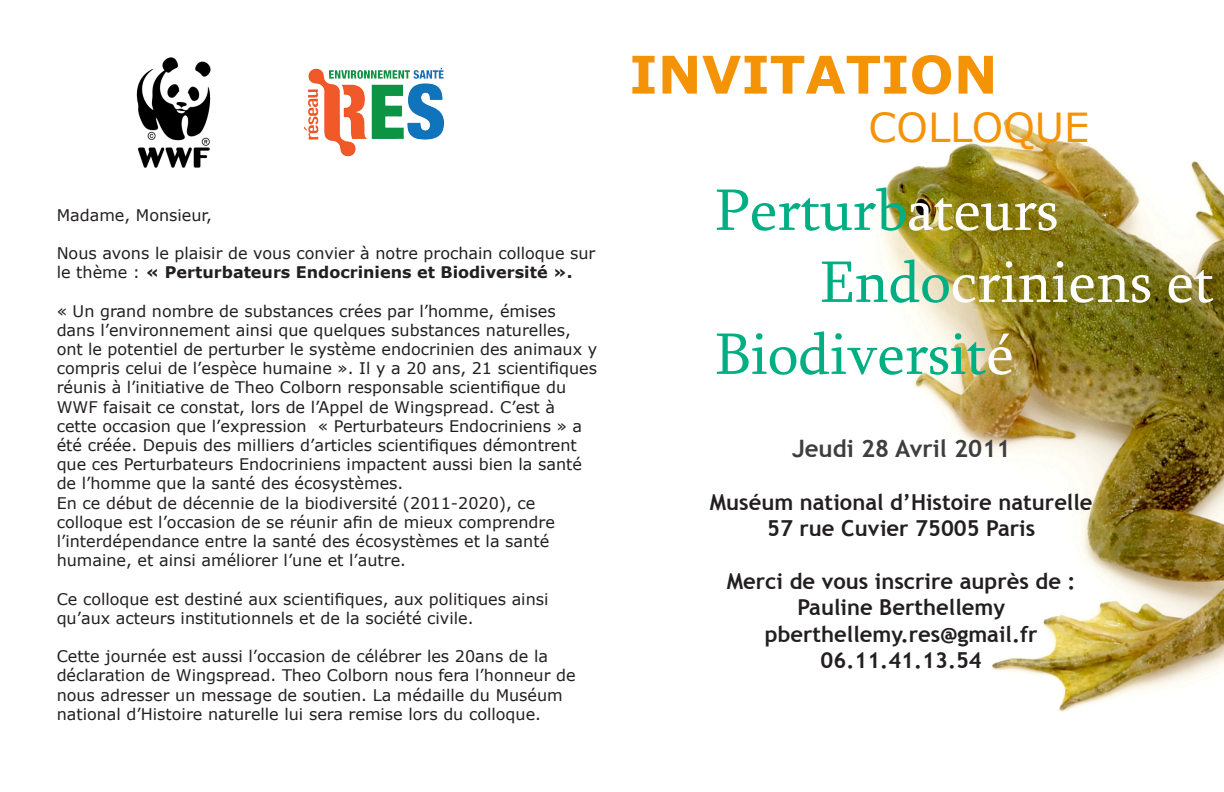
<style>
.page{position:relative;width:1224px;height:792px;background:#fff}
.page>*{position:absolute;margin:0;border:0;box-sizing:border-box;transform-origin:0 0}
.t1{font:60px/72px "Sylfaen";color:#00ae84}
.t2{font:700 52px "Verdana";color:#f59307}
.t3{font:40px "Verdana";color:#f59307}
.t4{font:700 24px "Trebuchet MS";color:#3e3e3f}
.t5{font:700 22px "Trebuchet MS";color:#231f20}
.t6{font:16px/19.2px "Verdana";color:#231f20}
.s1{font-weight:700}
.s2{color:#fff}
</style>
<div class="page">
<img style="left:878px;top:119px;width:346px;height:594px">
<img style="left:136px;top:57px;width:75px;height:111px">
<img style="left:308px;top:68px;width:135px;height:89px">
<p class="t6" style="left:57px;top:205px;width:157px">Madame, Monsieur,</p>
<p class="t6" style="left:57px;top:244px;width:540px">Nous avons le plaisir de vous convier à notre prochain colloque sur le thème : <span class="s1">« Perturbateurs Endocriniens et Biodiversité ».</span></p>
<p class="t6" style="left:57px;top:301px;width:542px">« Un grand nombre de substances crées par l’homme, émises dans l’environnement ainsi que quelques substances naturelles, ont le potentiel de perturber le système endocrinien des animaux y compris celui de l’espèce humaine ». Il y a 20 ans, 21 scientifiques réunis à l’initiative de Theo Colborn responsable scientifique du WWF faisait ce constat, lors de l’Appel de Wingspread. C’est à cette occasion que l’expression « Perturbateurs Endocriniens » a été créée. Depuis des milliers d’articles scientifiques démontrent que ces Perturbateurs Endocriniens impactent aussi bien la santé de l’homme que la santé des écosystèmes.</p>
<p class="t6" style="left:57px;top:493px;width:500px">En ce début de décennie de la biodiversité (2011-2020), ce colloque est l’occasion de se réunir afin de mieux comprendre l’interdépendance entre la santé des écosystèmes et la santé humaine, et ainsi améliorer l’une et l’autre.</p>
<p class="t6" style="left:57px;top:589px;width:493px">Ce colloque est destiné aux scientifiques, aux politiques ainsi qu’aux acteurs institutionnels et de la société civile.</p>
<p class="t6" style="left:57px;top:647px;width:520px">Cette journée est aussi l’occasion de célébrer les 20ans de la déclaration de Wingspread. Theo Colborn nous fera l’honneur de nous adresser un message de soutien. La médaille du Muséum national d’Histoire naturelle lui sera remise lors du colloque.</p>
<p class="t2" style="left:629px;top:41px;width:370px">INVITATION</p>
<p class="t3" style="left:869px;top:102px;width:222px">COLLOQUE</p>
<p class="t1" style="left:715px;top:173px;width:345px">Perturb<span class="s2">ateurs</span></p>
<p class="t1" style="left:715px;top:245px;width:501px;text-indent:105px">Endo<span class="s2">criniens et<br></span>Biodiversit<span class="s2">é</span></p>
<p class="t4" style="left:792px;top:434px;width:220px">Jeudi 28 Avril 2011</p>
<p class="t5" style="left:710px;top:488px;width:384px">Muséum national d’Histoire naturelle</p>
<p class="t5" style="left:767px;top:515px;width:270px">57 rue Cuvier 75005 Paris</p>
<p class="t5" style="left:727px;top:568px;width:350px">Merci de vous inscrire auprès de :</p>
<p class="t5" style="left:797px;top:594px;width:209px">Pauline Berthellemy</p>
<p class="t5" style="left:765px;top:620px;width:274px">pberthellemy.res@gmail.fr</p>
<p class="t5" style="left:821px;top:647px;width:163px">06.11.41.13.54</p>
</div>
